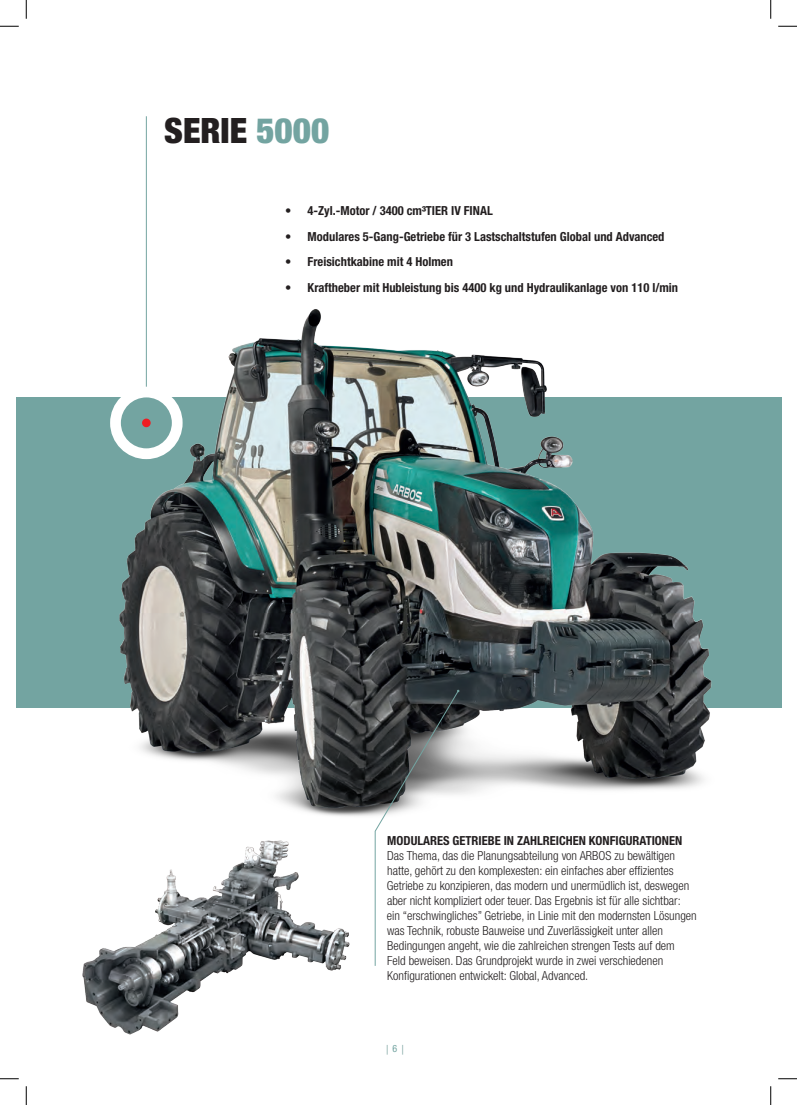
<style>
.page{position:relative;width:797px;height:1105px;background:#fff}
.page>*{position:absolute;margin:0;border:0;box-sizing:border-box;transform-origin:0 0}
.t1{font:900 condensed 35px "Helvetica Neue LT Std";color:#231f20}
.t2{font:300 condensed 12.5px/15px "Helvetica Neue LT Std";color:#231f20}
.t3{font:700 condensed 12.5px "Helvetica Neue LT Std";color:#231f20}
.t4{font:condensed 10px "Helvetica Neue LT Std";color:#73a4a1}
.s1{color:#73a4a1}
</style>
<div class="page">
<svg style="left:386px;top:1047px;width:2px;height:8px"></svg>
<div style="left:16px;top:398px;width:765px;height:310px;background:#73a4a1"></div>
<hr style="left:146px;top:116px;width:1px;height:286px;background:#73a4a1">
<img style="left:84px;top:308px;width:675px;height:508px">
<img style="left:82px;top:840px;width:322px;height:207px">
<svg style="left:374px;top:690px;width:85px;height:276px"></svg>
<svg style="left:0;top:25px;width:19px;height:2px"></svg>
<svg style="left:778px;top:25px;width:19px;height:2px"></svg>
<svg style="left:0;top:1078px;width:19px;height:1px"></svg>
<svg style="left:778px;top:1078px;width:19px;height:1px"></svg>
<svg style="left:25px;top:0;width:2px;height:19px"></svg>
<svg style="left:25px;top:1086px;width:2px;height:19px"></svg>
<svg style="left:770px;top:0;width:1px;height:19px"></svg>
<svg style="left:770px;top:1086px;width:1px;height:19px"></svg>
<h1 class="t1" style="left:164px;top:109px;width:166px">SERIE <span class="s1">5000</span></h1>
<p class="t3" style="left:285px;top:203px;width:209px">• 4-Zyl.-Motor / 3400 cm³TIER IV FINAL</p>
<p class="t3" style="left:285px;top:229px;width:381px">• Modulares 5-Gang-Getriebe für 3 Lastschaltstufen Global und Advanced</p>
<p class="t3" style="left:285px;top:254px;width:169px">• Freisichtkabine mit 4 Holmen</p>
<p class="t3" style="left:285px;top:280px;width:394px">• Kraftheber mit Hubleistung bis 4400 kg und Hydraulikanlage von 110 l/min</p>
<p class="t3" style="left:387px;top:833px;width:296px">MODULARES GETRIEBE IN ZAHLREICHEN KONFIGURATIONEN</p>
<p class="t2" style="left:387px;top:848px;width:311px">Das Thema, das die Planungsabteilung von ARBOS zu bewältigen hatte, gehört zu den komplexesten: ein einfaches aber effizientes Getriebe zu konzipieren, das modern und unermüdlich ist, deswegen aber nicht kompliziert oder teuer. Das Ergebnis ist für alle sichtbar:<br>ein “erschwingliches” Getriebe, in Linie mit den modernsten Lösungen was Technik, robuste Bauweise und Zuverlässigkeit unter allen Bedingungen angeht, wie die zahlreichen strengen Tests auf dem<br>Feld beweisen. Das Grundprojekt wurde in zwei verschiedenen Konfigurationen entwickelt: Global, Advanced.</p>
<p class="t4" style="left:392px;top:1043px;width:6px">6</p>
</div>
